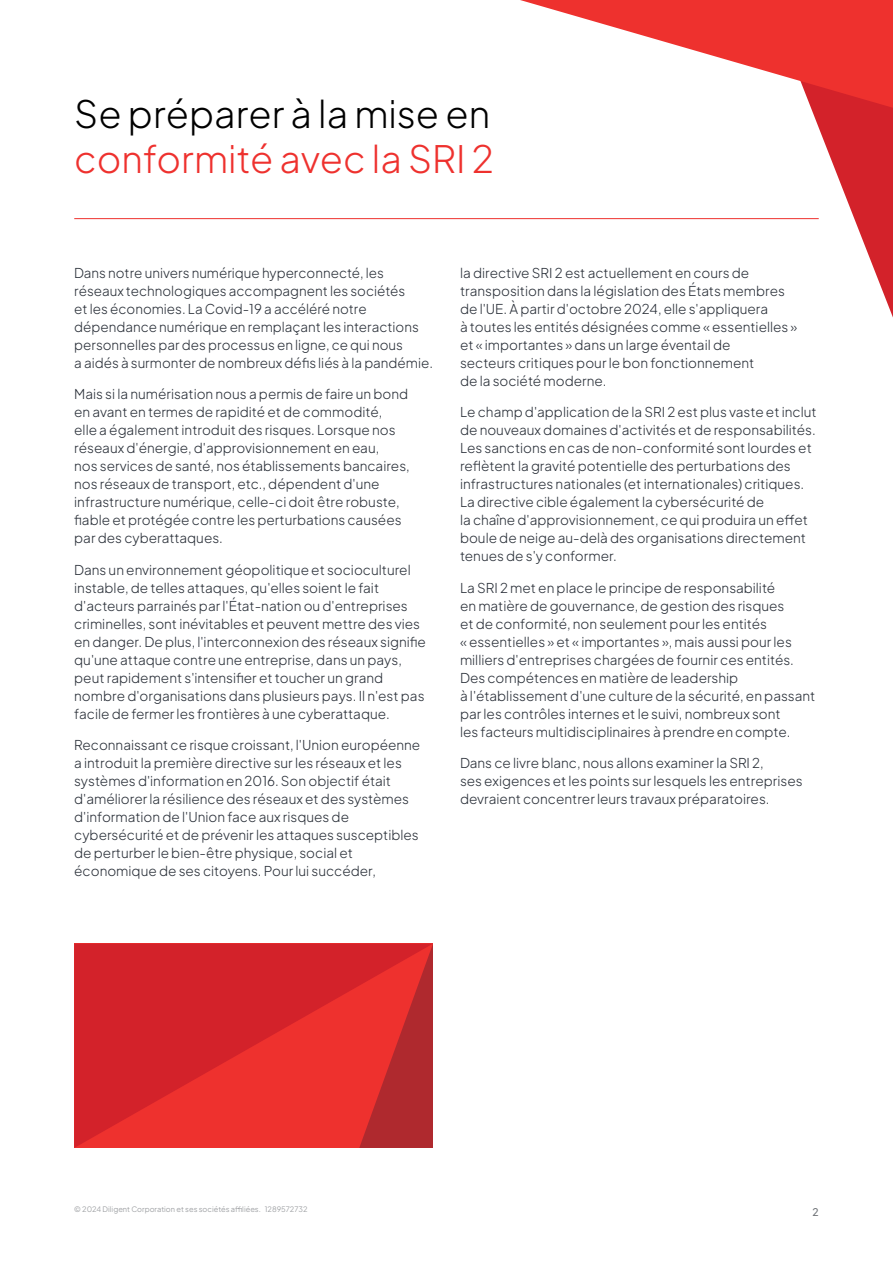
<style>
.page{position:relative;width:893px;height:1263px;background:#fff}
.page>*{position:absolute;margin:0;border:0;box-sizing:border-box;transform-origin:0 0}
.t1{font:300 37.5px "Plus Jakarta Sans";color:#ee312e}
.t2{font:300 37.5px "Plus Jakarta Sans";color:#000}
.t3{font:300 13.5px/18px "Plus Jakarta Sans";color:#282e37}
.t4{font:500 10.5px "Plus Jakarta Sans";color:#6f7377}
.t5{font:7.5px "Plus Jakarta Sans";color:#a0a2a5}
</style>
<div class="page">
<svg style="left:520px;top:0;width:373px;height:318px"></svg>
<hr style="left:74px;top:218px;width:745px;height:1px;background:#ee312e">
<svg style="left:74px;top:944px;width:285px;height:204px;background:#dd272b"></svg>
<svg style="left:359px;top:944px;width:74px;height:204px;background:#cb2b2d"></svg>
<h1 class="t2" style="left:74px;top:84px;width:417px">Se préparer à la mise en</h1>
<h1 class="t1" style="left:74px;top:129px;width:421px">conformité avec la SRI 2</h1>
<p class="t3" style="left:74px;top:262px;width:360px">Dans notre univers numérique hyperconnecté, les réseaux technologiques accompagnent les sociétés<br>et les économies. La Covid-19 a accéléré notre dépendance numérique en remplaçant les interactions personnelles par des processus en ligne, ce qui nous<br>a aidés à surmonter de nombreux défis liés à la pandémie.</p>
<p class="t3" style="left:74px;top:384px;width:337px">Mais si la numérisation nous a permis de faire un bond en avant en termes de rapidité et de commodité,<br>elle a également introduit des risques. Lorsque nos réseaux d'énergie, d'approvisionnement en eau,<br>nos services de santé, nos établissements bancaires, nos réseaux de transport, etc., dépendent d'une infrastructure numérique, celle-ci doit être robuste, fiable et protégée contre les perturbations causées par des cyberattaques.</p>
<p class="t3" style="left:74px;top:559px;width:353px">Dans un environnement géopolitique et socioculturel instable, de telles attaques, qu'elles soient le fait d'acteurs parrainés par l'État-nation ou d'entreprises criminelles, sont inévitables et peuvent mettre des vies en danger. De plus, l'interconnexion des réseaux signifie qu'une attaque contre une entreprise, dans un pays, peut rapidement s'intensifier et toucher un grand nombre d'organisations dans plusieurs pays. Il n'est pas facile de fermer les frontières à une cyberattaque.</p>
<p class="t3" style="left:74px;top:735px;width:348px">Reconnaissant ce risque croissant, l'Union européenne a introduit la première directive sur les réseaux et les systèmes d'information en 2016. Son objectif était d'améliorer la résilience des réseaux et des systèmes d'information de l'Union face aux risques de cybersécurité et de prévenir les attaques susceptibles de perturber le bien-être physique, social et économique de ses citoyens. Pour lui succéder,</p>
<p class="t3" style="left:460px;top:262px;width:339px">la directive SRI 2 est actuellement en cours de transposition dans la législation des États membres de l'UE. À partir d'octobre 2024, elle s'appliquera<br>à toutes les entités désignées comme « essentielles » et « importantes » dans un large éventail de<br>secteurs critiques pour le bon fonctionnement<br>de la société moderne.</p>
<p class="t3" style="left:460px;top:402px;width:358px">Le champ d'application de la SRI 2 est plus vaste et inclut de nouveaux domaines d'activités et de responsabilités.<br>Les sanctions en cas de non-conformité sont lourdes et reflètent la gravité potentielle des perturbations des infrastructures nationales (et internationales) critiques.<br>La directive cible également la cybersécurité de<br>la chaîne d'approvisionnement, ce qui produira un effet boule de neige au-delà des organisations directement tenues de s'y conformer.</p>
<p class="t3" style="left:460px;top:577px;width:357px">La SRI 2 met en place le principe de responsabilité<br>en matière de gouvernance, de gestion des risques<br>et de conformité, non seulement pour les entités<br>« essentielles » et « importantes », mais aussi pour les milliers d'entreprises chargées de fournir ces entités.<br>Des compétences en matière de leadership<br>à l'établissement d'une culture de la sécurité, en passant par les contrôles internes et le suivi, nombreux sont<br>les facteurs multidisciplinaires à prendre en compte.</p>
<p class="t3" style="left:460px;top:753px;width:344px">Dans ce livre blanc, nous allons examiner la SRI 2,<br>ses exigences et les points sur lesquels les entreprises devraient concentrer leurs travaux préparatoires.</p>
<p class="t5" style="left:74px;top:1203px;width:235px">© 2024 Diligent Corporation et ses sociétés affiliées. 1289572732</p>
<p class="t4" style="left:812px;top:1203px;width:8px">2</p>
</div>
